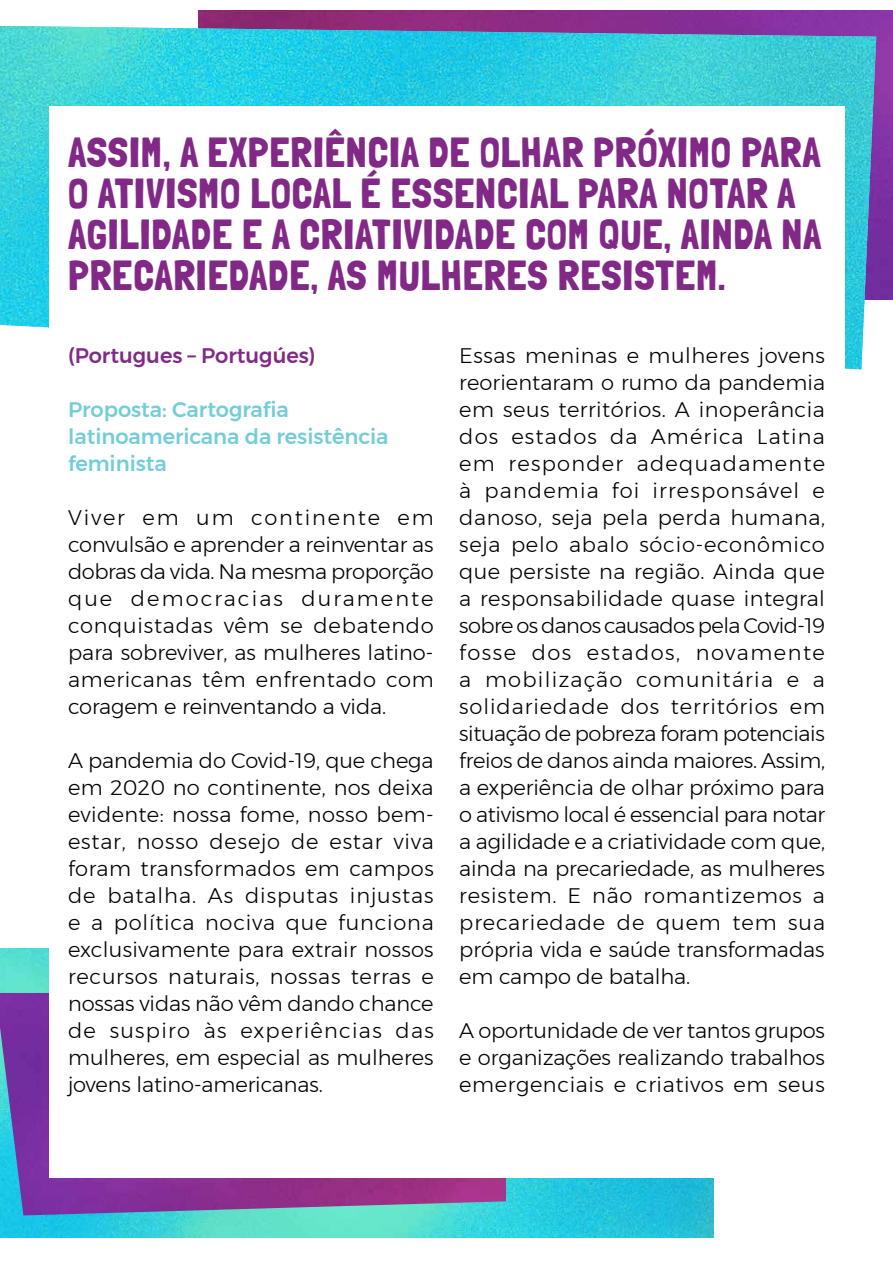
<style>
.page{position:relative;width:893px;height:1263px;background:#fff}
.page>*{position:absolute;margin:0;border:0;box-sizing:border-box;transform-origin:0 0}
.t1{font:42px/40.8px "Londrina Solid";letter-spacing:.02em;color:#822987}
.t2{font:300 21px/27px "Montserrat";color:#000;text-align:justify}
.t3{font:500 21px/27px "Montserrat";color:#73cdd9}
.t4{font:500 21px "Montserrat";color:#822987}
</style>
<div class="page">
<img style="left:199px;top:11px;width:694px;height:289px">
<img style="left:0;top:948px;width:713px;height:289px">
<img style="left:0;top:26px;width:876px;height:343px">
<img style="left:0;top:993px;width:506px;height:222px">
<div style="left:50px;top:106px;width:795px;height:1072px;background:#fff"></div>
<h1 class="t1" style="left:68px;top:132px;width:755px">ASSIM, A EXPERIÊNCIA DE OLHAR PRÓXIMO PARA O ATIVISMO LOCAL É ESSENCIAL PARA NOTAR A AGILIDADE E A CRIATIVIDADE COM QUE, AINDA NA PRECARIEDADE, AS MULHERES RESISTEM.</h1>
<p class="t4" style="left:68px;top:339px;width:249px">(Portugues – Portugúes)</p>
<p class="t3" style="left:68px;top:396px;width:322px">Proposta: Cartografia latinoamericana da resistência feminista</p>
<p class="t2" style="left:68px;top:503px;width:367px">Viver em um continente em convulsão e aprender a reinventar as dobras da vida. Na mesma proporção que democracias duramente conquistadas vêm se debatendo para sobreviver, as mulheres latino&shy;americanas têm enfrentado com coragem e reinventando a vida.</p>
<p class="t2" style="left:68px;top:746px;width:367px">A pandemia do Covid-19, que chega em 2020 no continente, nos deixa evidente: nossa fome, nosso bem&shy;estar, nosso desejo de estar viva foram transformados em campos de batalha. As disputas injustas e a política nociva que funciona exclusivamente para extrair nossos recursos naturais, nossas terras e nossas vidas não vêm dando chance de suspiro às experiências das mulheres, em especial as mulheres jovens latino-americanas.</p>
<p class="t2" style="left:459px;top:341px;width:367px">Essas meninas e mulheres jovens reorientaram o rumo da pandemia em seus territórios. A inoperância dos estados da América Latina em responder adequadamente à pandemia foi irresponsável e danoso, seja pela perda humana, seja pelo abalo sócio-econômico que persiste na região. Ainda que a responsabilidade quase integral sobre os danos causados pela Covid-19 fosse dos estados, novamente a mobilização comunitária e a solidariedade dos territórios em situação de pobreza foram potenciais freios de danos ainda maiores. Assim, a experiência de olhar próximo para o ativismo local é essencial para notar a agilidade e a criatividade com que, ainda na precariedade, as mulheres resistem. E não romantizemos a precariedade de quem tem sua própria vida e saúde transformadas em campo de batalha.</p>
<p class="t2" style="left:459px;top:1017px;width:367px">A oportunidade de ver tantos grupos e organizações realizando trabalhos emergenciais e criativos em seus</p>
</div>
